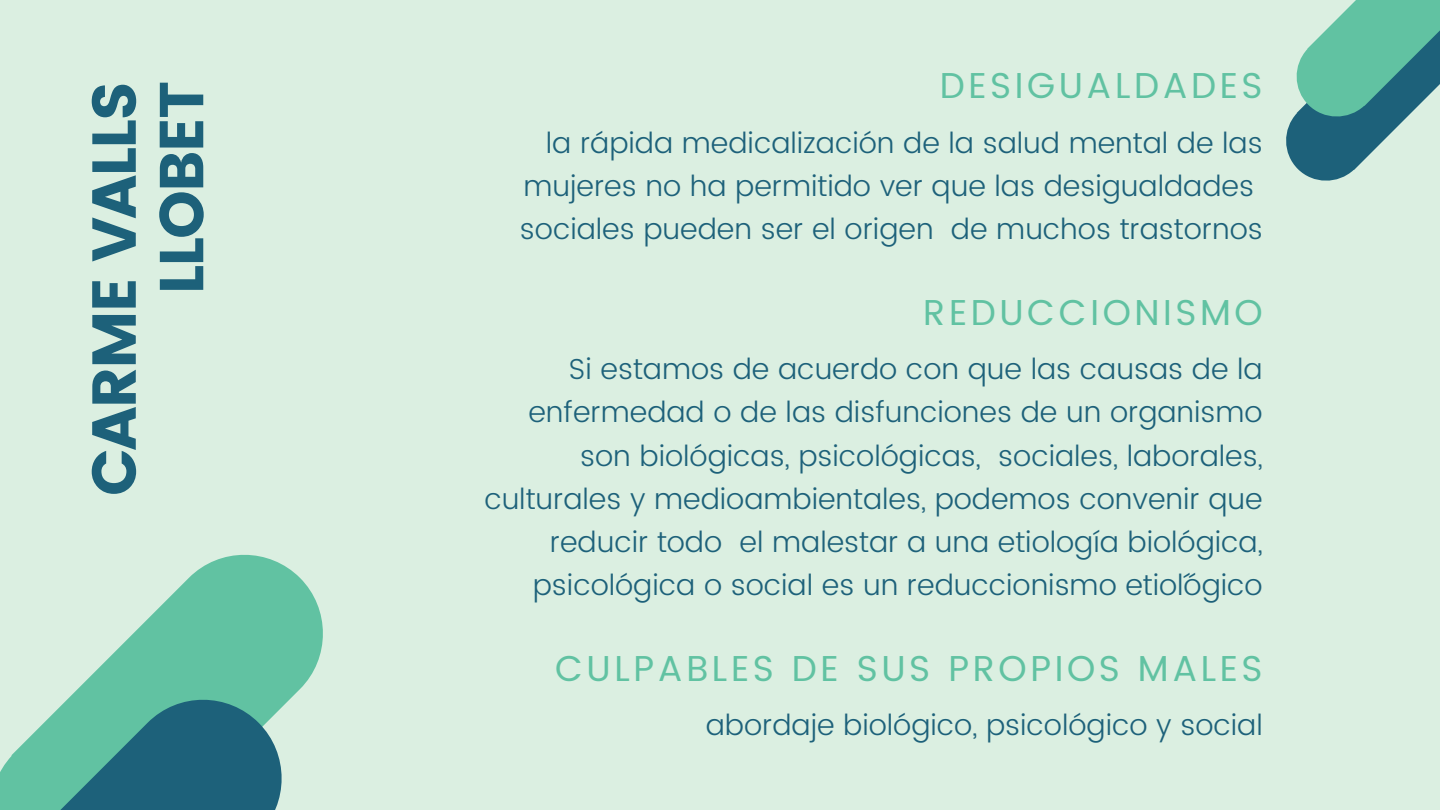
<style>
.page{position:relative;width:1440px;height:810px;background:#dbefe1}
.page>*{position:absolute;margin:0;border:0;box-sizing:border-box;transform-origin:0 0}
.t1{font:61.9px/67.5px "Poppins";letter-spacing:-.03em;color:#1d617a;text-align:right}
.t2{font:36px "Poppins";letter-spacing:.1em;color:#61c2a2}
.t3{font:300 28.9px/43.2px "Poppins";color:#1d617a}
</style>
<div class="page">
<svg style="left:100px;top:554px;width:223px;height:116px;fill:#61c2a2"></svg>
<svg style="left:0;top:667px;width:314px;height:143px"></svg>
<svg style="left:1286px;top:0;width:154px;height:181px"></svg>
<h1 class="t1" style="left:81px;top:496px;width:416px;rotate:-90deg">CARME VALLS<br>LLOBET</h1>
<p class="t2" style="left:940px;top:65px;width:324px">DESIGUALDADES</p>
<p class="t3" style="left:520px;top:121px;width:744px;text-indent:26px">la rápida medicalización de la salud mental de las mujeres no ha permitido ver que las desigualdades sociales pueden ser el origen de muchos trastornos</p>
<p class="t2" style="left:923px;top:291px;width:341px">REDUCCIONISMO</p>
<p class="t3" style="left:484px;top:348px;width:780px;text-align:right">Si estamos de acuerdo con que las causas de la enfermedad o de las disfunciones de un organismo son biológicas, psicológicas, sociales, laborales, culturales y medioambientales, podemos convenir que reducir todo el malestar a una etiología biológica, psicológica o social es un reduccionismo etiol´ógico</p>
<p class="t2" style="left:555px;top:647px;width:709px">CULPABLES DE SUS PROPIOS MALES</p>
<p class="t3" style="left:706px;top:704px;width:558px">abordaje biológico, psicológico y social</p>
</div>
